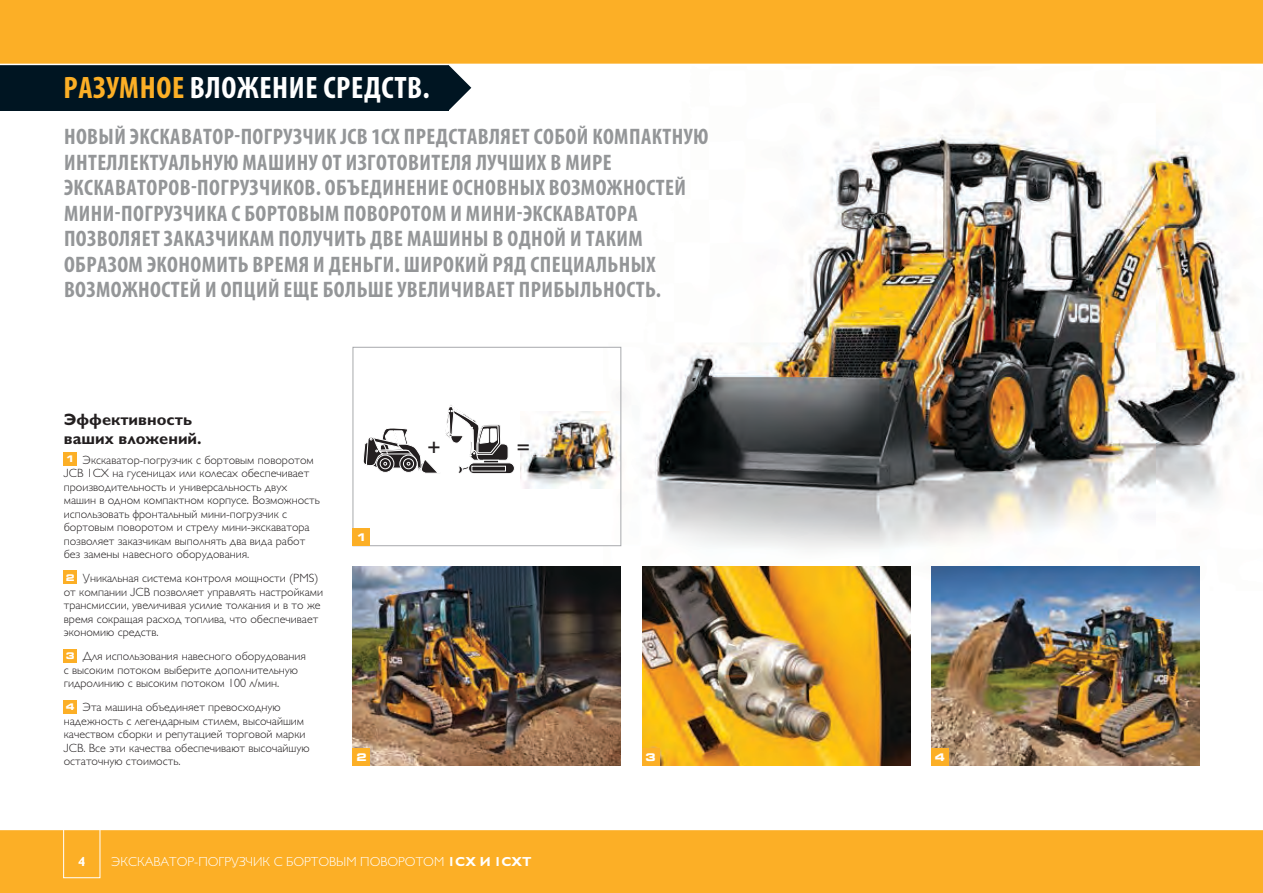
<style>
.page{position:relative;width:1263px;height:893px;background:#fff}
.page>*{position:absolute;margin:0;border:0;box-sizing:border-box;transform-origin:0 0}
.t1{font:700 condensed 31.2px "Myriad Pro";letter-spacing:.02em;color:#fff}
.t2{font:700 condensed 22.5px/25.5px "Myriad Pro";letter-spacing:.02em;color:#949698}
.t3{font:700 18.9px "JCB Euro";color:#231f20}
.t4{font:700 16.5px/18.8px "Gill Sans Cyr";color:#231f20}
.t5{font:300 13.2px "Gill Sans Cyr";color:#fff}
.t6{font:700 13.2px "Gill Sans Cyr";color:#fff}
.t7{font:300 12px/13.5px "Gill Sans Cyr";color:#231f20}
.t8{font:700 expanded 10.5px "Square 721 BT";color:#fff}
.s1{color:#fcaf26}
.s2{font-family:"Square 721 BT";font-weight:700;font-stretch:expanded;font-size:9.15px;color:#fff}
.s3{font-family:"JCB Light";font-weight:400}
.s4{font-weight:700}
</style>
<div class="page">
<img style="left:603px;top:112px;width:643px;height:479px">
<div style="left:469px;top:463px;width:45px;height:11px;background:#231f20;border-radius:5px"></div>
<div style="left:468px;top:463px;width:46px;height:11px;border:1px solid #fff;border-radius:5px"></div>
<svg style="left:363px;top:405px;width:145px;height:69px"></svg>
<img style="left:521px;top:412px;width:98px;height:77px">
<svg style="left:449px;top:65px;width:22px;height:45px"></svg>
<div style="left:0;top:54px;width:449px;height:57px;background:#001522"></div>
<div style="left:0;top:0;width:1263px;height:64px;background:#fcaf26"></div>
<div style="left:0;top:829px;width:1263px;height:64px;background:#fcaf26"></div>
<hr style="left:0;top:829px;width:1263px;height:1px;background:#fff">
<hr style="left:0;top:64px;width:1263px;height:1px;background:#fff">
<div style="left:63px;top:819px;width:37px;height:59px;border:1px solid #fff"></div>
<img style="left:642px;top:567px;width:268px;height:198px">
<img style="left:931px;top:567px;width:268px;height:198px">
<img style="left:353px;top:567px;width:268px;height:198px">
<div style="left:353px;top:347px;width:268px;height:199px;border:1px solid #a7a9ac"></div>
<div style="left:642px;top:748px;width:17px;height:17px;background:#fcaf26"></div>
<div style="left:931px;top:748px;width:17px;height:17px;background:#fcaf26"></div>
<div style="left:353px;top:748px;width:17px;height:17px;background:#fcaf26"></div>
<div style="left:353px;top:529px;width:17px;height:17px;background:#fcaf26"></div>
<div style="left:64px;top:452px;width:13px;height:13px;background:#fcaf26"></div>
<div style="left:64px;top:571px;width:13px;height:13px;background:#fcaf26"></div>
<div style="left:64px;top:649px;width:13px;height:13px;background:#fcaf26"></div>
<div style="left:64px;top:700px;width:13px;height:13px;background:#fcaf26"></div>
<h1 class="t1" style="left:64px;top:69px;width:368px"><span class="s1">РАЗУМНОЕ</span> ВЛОЖЕНИЕ СРЕДСТВ.</h1>
<p class="t2" style="left:64px;top:124px;width:646px">НОВЫЙ ЭКСКАВАТОР-ПОГРУЗЧИК JCB 1CX ПРЕДСТАВЛЯЕТ СОБОЙ КОМПАКТНУЮ ИНТЕЛЛЕКТУАЛЬНУЮ МАШИНУ ОТ ИЗГОТОВИТЕЛЯ ЛУЧШИХ В МИРЕ ЭКСКАВАТОРОВ-ПОГРУЗЧИКОВ. ОБЪЕДИНЕНИЕ ОСНОВНЫХ ВОЗМОЖНОСТЕЙ МИНИ-ПОГРУЗЧИКА С БОРТОВЫМ ПОВОРОТОМ И МИНИ-ЭКСКАВАТОРА ПОЗВОЛЯЕТ ЗАКАЗЧИКАМ ПОЛУЧИТЬ ДВЕ МАШИНЫ В ОДНОЙ И ТАКИМ ОБРАЗОМ ЭКОНОМИТЬ ВРЕМЯ И ДЕНЬГИ. ШИРОКИЙ РЯД СПЕЦИАЛЬНЫХ ВОЗМОЖНОСТЕЙ И ОПЦИЙ ЕЩЕ БОЛЬШЕ УВЕЛИЧИВАЕТ ПРИБЫЛЬНОСТЬ.</p>
<h3 class="t4" style="left:64px;top:410px;width:139px">Эффективность ваших вложений.</h3>
<p class="t7" style="left:64px;top:453px;width:258px"><span class="s2">1</span> Экскаватор-погрузчик с бортовым поворотом <span class="s3">J</span>CB 1СX на гусеницах или колесах обеспечивает производительность и универсальность двух машин в одном компактном корпусе. Возможность использовать фронтальный мини-погрузчик с бортовым поворотом и стрелу мини-экскаватора позволяет заказчикам выполнять два вида работ без замены навесного оборудования.</p>
<p class="t7" style="left:64px;top:571px;width:261px"><span class="s2">2</span> Уникальная система контроля мощности (PMS) от компании <span class="s3">J</span>CB позволяет управлять настройками трансмиссии, увеличивая усилие толкания и в то же время сокращая расход топлива, что обеспечивает экономию средств.</p>
<p class="t7" style="left:64px;top:649px;width:244px"><span class="s2">3</span> Для использования навесного оборудования с высоким потоком выберите дополнительную гидролинию с высоким потоком 100 л/мин.</p>
<p class="t7" style="left:64px;top:701px;width:247px"><span class="s2">4</span> Эта машина объединяет превосходную надежность с легендарным стилем, высочайшим качеством сборки и репутацией торговой марки <span class="s3">J</span>CB. Все эти качества обеспечивают высочайшую остаточную стоимость.</p>
<p class="t8" style="left:356px;top:531px;width:12px">1</p>
<h3 class="t3" style="left:426px;top:435px;width:17px">+</h3>
<h3 class="t3" style="left:515px;top:435px;width:17px">=</h3>
<p class="t8" style="left:356px;top:751px;width:12px">2</p>
<p class="t8" style="left:645px;top:751px;width:12px">3</p>
<p class="t8" style="left:935px;top:751px;width:12px">4</p>
<p class="t6" style="left:78px;top:854px;width:9px">4</p>
<p class="t5" style="left:112px;top:854px;width:422px">ЭКСКАВАТОР-ПОГРУЗЧИК С БОРТОВЫМ ПОВОРОТОМ <span class="s4">1CX И 1CXT</span></p>
</div>
